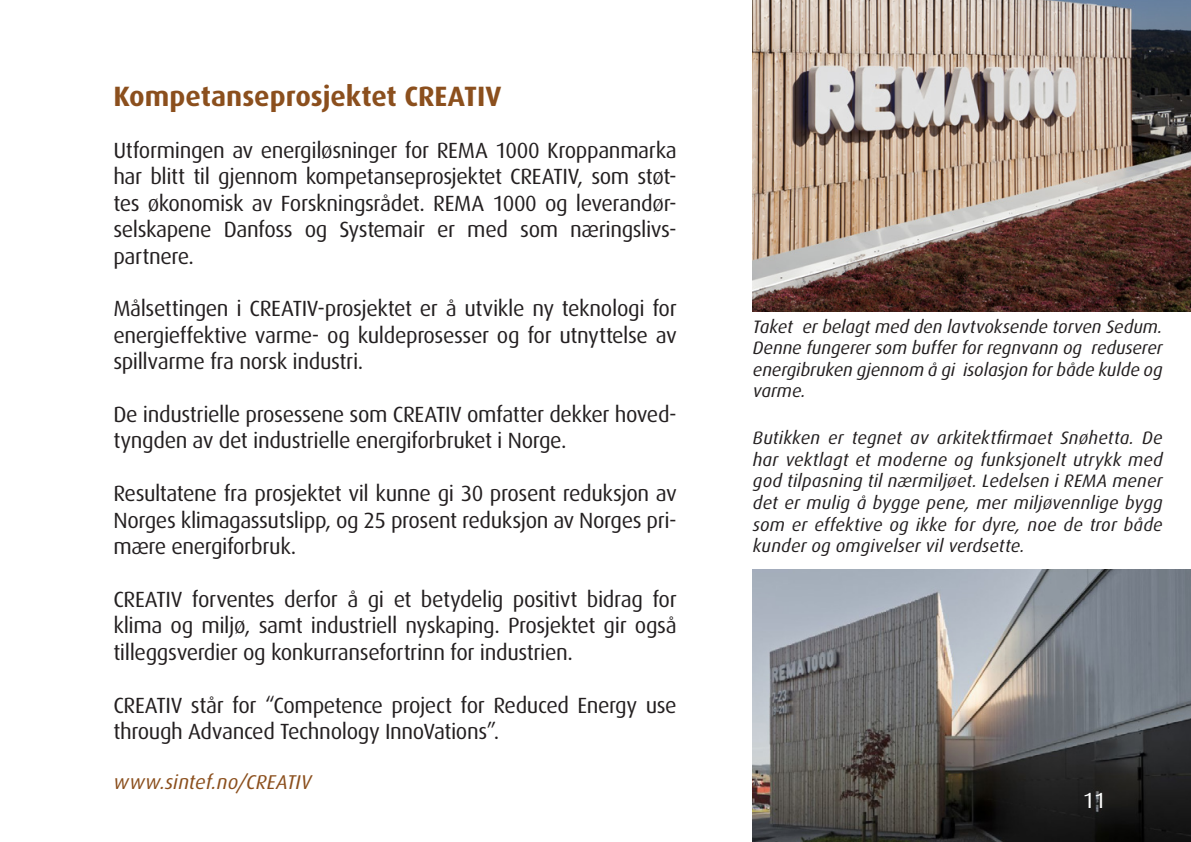
<style>
.page{position:relative;width:1191px;height:842px;background:#fff}
.page>*{position:absolute;margin:0;border:0;box-sizing:border-box;transform-origin:0 0}
.t1{font:700 28px "Dax";color:#8b4f1d}
.t2{font:22px/26.4px "Dax";letter-spacing:-.02em;color:#231f20;text-align:justify}
.t3{font:22px "Dax";color:#fff}
.t4{font:italic 20px "Dax";color:#8b4f1d}
.t5{font:italic 18px/21.6px "Dax";color:#231f20;text-align:justify}
</style>
<div class="page">
<img style="left:753px;top:0;width:438px;height:311px">
<img style="left:753px;top:570px;width:438px;height:272px">
<p class="t1" style="left:113px;top:80px;width:389px">Kompetanseprosjektet CREATIV</p>
<p class="t2" style="left:113px;top:137px;width:565px">Utformingen av energiløsninger for REMA 1000 Kroppanmarka har blitt til gjennom kompetanseprosjektet CREATIV, som støt&shy;tes økonomisk av Forskningsrådet. REMA 1000 og leverandør&shy;selskapene Danfoss og Systemair er med som næringslivs&shy;partnere.</p>
<p class="t2" style="left:113px;top:296px;width:565px">Målsettingen i CREATIV-prosjektet er å utvikle ny teknologi for energieffektive varme- og kuldeprosesser og for utnyttelse av spillvarme fra norsk industri.</p>
<p class="t2" style="left:113px;top:401px;width:565px">De industrielle prosessene som CREATIV omfatter dekker hoved&shy;tyngden av det industrielle energiforbruket i Norge.</p>
<p class="t2" style="left:113px;top:481px;width:565px">Resultatene fra prosjektet vil kunne gi 30 prosent reduksjon av Norges klimagassutslipp, og 25 prosent reduksjon av Norges pri&shy;mære energiforbruk.</p>
<p class="t2" style="left:113px;top:586px;width:565px">CREATIV forventes derfor å gi et betydelig positivt bidrag for klima og miljø, samt industriell nyskaping. Prosjektet gir også tilleggsverdier og konkurransefortrinn for industrien.</p>
<p class="t2" style="left:113px;top:692px;width:565px">CREATIV står for “Competence project for Reduced Energy use through Advanced Technology InnoVations”.</p>
<p class="t4" style="left:113px;top:771px;width:199px">www.sintef.no/CREATIV</p>
<p class="t5" style="left:753px;top:316px;width:411px">Taket er belagt med den lavtvoksende torven Sedum.<br>Denne fungerer som buffer for regnvann og reduserer energibruken gjennom å gi isolasjon for både kulde og varme.</p>
<p class="t5" style="left:753px;top:427px;width:411px">Butikken er tegnet av arkitektfirmaet Snøhetta. De har vektlagt et moderne og funksjonelt utrykk med god tilpasning til nærmiljøet. Ledelsen i REMA mener det er mulig å bygge pene, mer miljøvennlige bygg som er effektive og ikke for dyre, noe de tror både kunder og omgivelser vil verdsette.</p>
<p class="t3" style="left:1082px;top:787px;width:25px">11</p>
</div>
